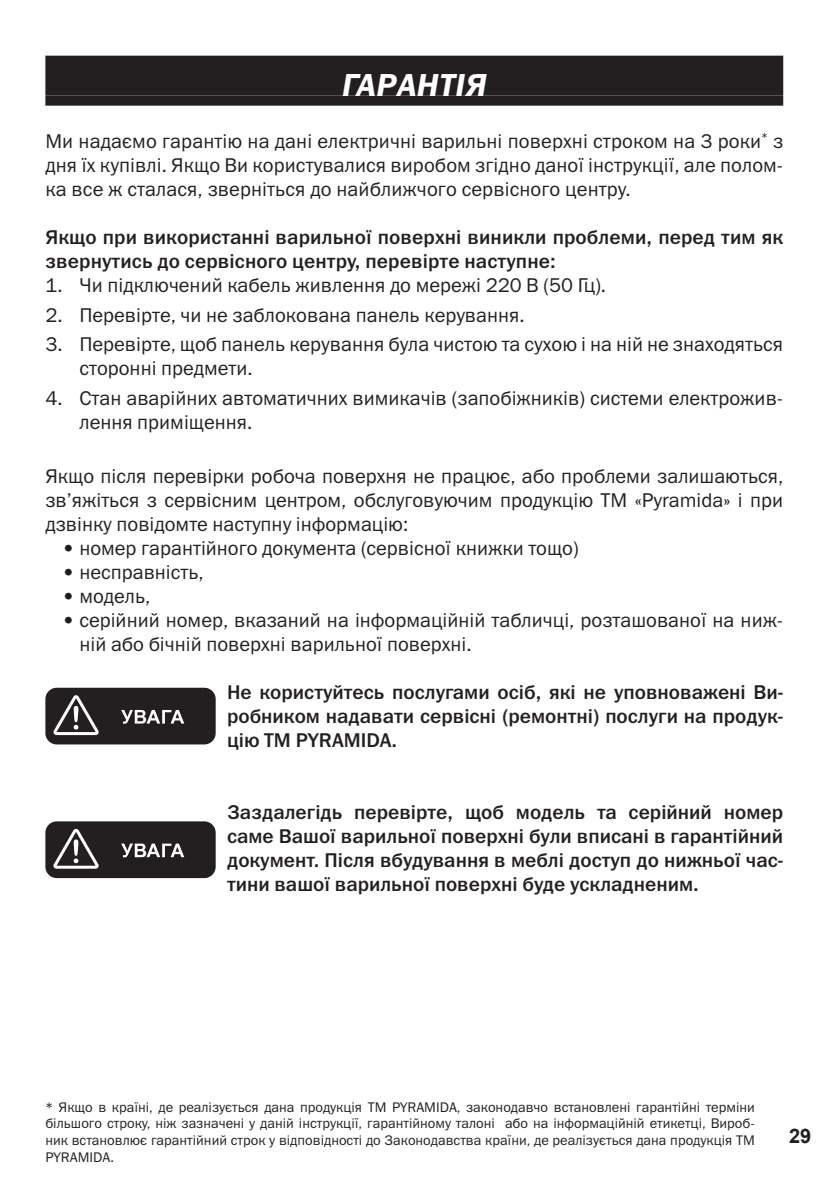
<style>
.page{position:relative;width:840px;height:1191px;background:#fff}
.page>*{position:absolute;margin:0;border:0;box-sizing:border-box;transform-origin:0 0}
.Zag_1{font:italic 32px "Franklin Gothic Demi C";letter-spacing:.02em;color:#fff}
.Main_text{font:20px/24px "Franklin Gothic Book C";color:#231f20}
.Main_text-2{font:20px/24px "Franklin Gothic Medium C";letter-spacing:.005em;color:#231f20;text-align:justify}
.t1{font:700 20px "Arial";color:#231f20}
.Snosky{font:14px/16.8px "Franklin Gothic Book C";color:#231f20;text-align:justify}
</style>
<div class="page">
<div style="left:45px;top:56px;width:737px;height:40px;background:#231f20"></div>
<div style="left:45px;top:96px;width:737px;height:10px;background:#231f20"></div>
<div style="left:45px;top:687px;width:170px;height:57px;background:#231f20;border-radius:11px"></div>
<svg style="left:121px;top:710px;width:63px;height:13px"></svg>
<svg style="left:53px;top:695px;width:46px;height:40px"></svg>
<div style="left:45px;top:821px;width:170px;height:57px;background:#231f20;border-radius:11px"></div>
<svg style="left:121px;top:843px;width:63px;height:14px"></svg>
<svg style="left:53px;top:829px;width:46px;height:39px"></svg>
<p class="Zag_1" style="left:342px;top:67px;width:146px">ГАРАНТІЯ</p>
<p class="Main_text" style="left:45px;top:129px;width:739px;text-align:justify">Ми надаємо гарантію на дані електричні варильні поверхні строком на 3 роки<sup>*</sup> з дня їх купівлі. Якщо Ви користувалися виробом згідно даної інструкції, але полом&shy;ка все ж сталася, зверніться до найближчого сервісного центру.</p>
<p class="Main_text-2" style="left:45px;top:225px;width:739px">Якщо при використанні варильної поверхні виникли проблеми, перед тим як звернутись до сервісного центру, перевірте наступне:</p>
<p class="Main_text" style="left:45px;top:273px;width:562px">1. Чи підключений кабель живлення до мережі 220 В (50 Гц).</p>
<p class="Main_text" style="left:45px;top:303px;width:480px">2. Перевірте, чи не заблокована панель керування.</p>
<p class="Main_text" style="left:79px;top:332px;width:704px;text-indent:-34px">3. Перевірте, щоб панель керування була чистою та сухою і на ній не знаходяться сторонні предмети.</p>
<p class="Main_text" style="left:79px;top:386px;width:704px;text-indent:-34px">4. Стан аварійних автоматичних вимикачів (запобіжників) системи електрожив&shy;лення приміщення.</p>
<p class="Main_text" style="left:45px;top:464px;width:739px;text-align:justify">Якщо після перевірки робоча поверхня не працює, або проблеми залишаються, зв’яжіться з сервісним центром, обслуговуючим продукцію ТМ «Pyramida» і при дзвінку повідомте наступну інформацію:</p>
<p class="Main_text" style="left:62px;top:536px;width:517px">• номер гарантійного документа (сервісної книжки тощо)</p>
<p class="Main_text" style="left:62px;top:560px;width:143px">• несправність,</p>
<p class="Main_text" style="left:62px;top:584px;width:89px">• модель,</p>
<p class="Main_text" style="left:79px;top:608px;width:704px;text-indent:-17px">• серійний номер, вказаний на інформаційній табличці, розташованої на ниж&shy;ній або бічній поверхні варильної поверхні.</p>
<p class="Main_text-2" style="left:227px;top:680px;width:557px">Не користуйтесь послугами осіб, які не уповноважені Ви&shy;робником надавати сервісні (ремонтні) послуги на продук&shy;цію ТМ PYRAMIDA.</p>
<p class="Main_text-2" style="left:227px;top:800px;width:557px">Заздалегідь перевірте, щоб модель та серійний номер саме Вашої варильної поверхні були вписані в гарантійний документ. Після вбудування в меблі доступ до нижньої час&shy;тини вашої варильної поверхні буде ускладненим.</p>
<p class="Snosky" style="left:45px;top:1098px;width:710px">* Якщо в країні, де реалізується дана продукція ТМ PYRAMIDA, законодавчо встановлені гарантійні терміни більшого строку, ніж зазначені у даній інструкції, гарантійному талоні або на інформаційній етикетці, Вироб&shy;ник встановлює гарантійний строк у відповідності до Законодавства країни, де реалізується дана продукція ТМ PYRAMIDA.</p>
<p class="t1" style="left:788px;top:1122px;width:24px">29</p>
</div>
